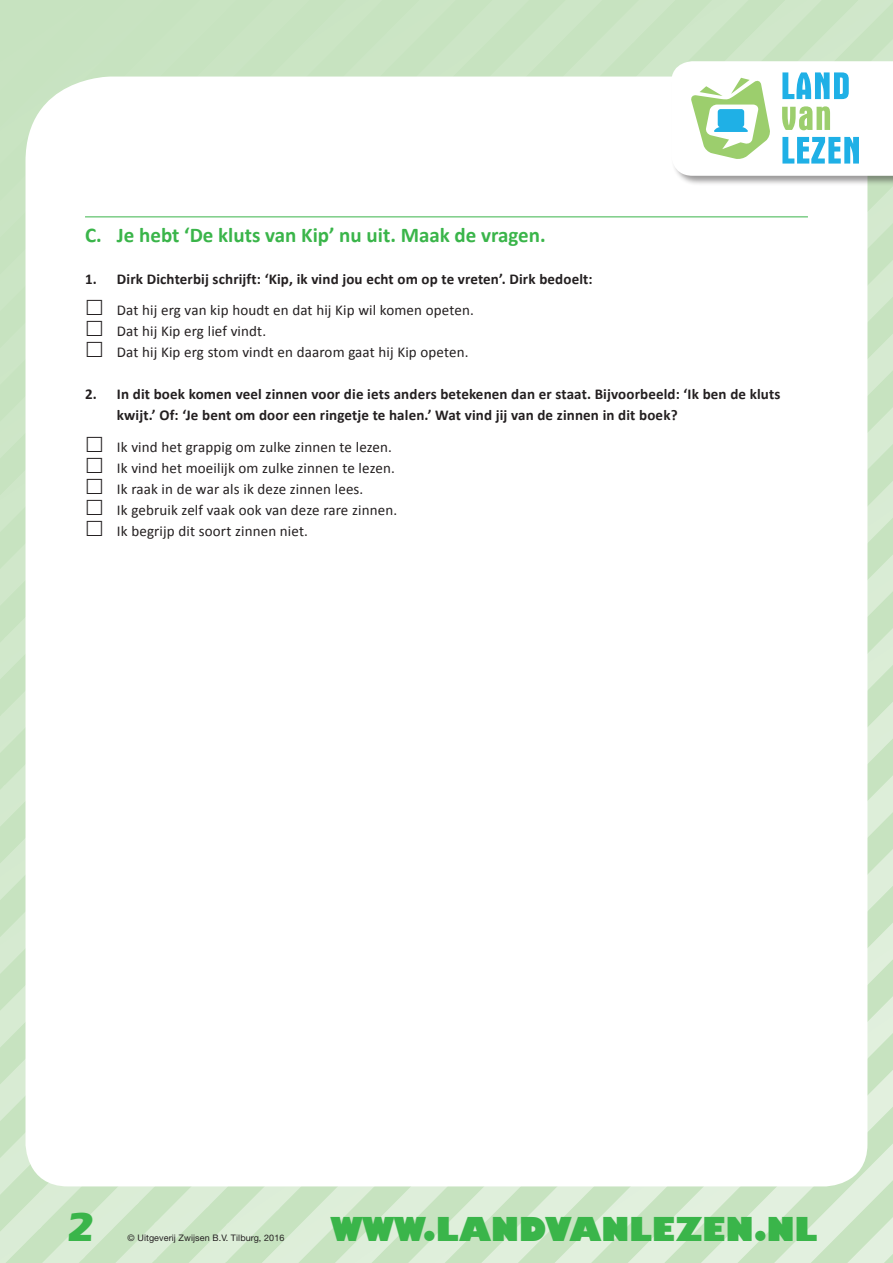
<style>
.page{position:relative;width:893px;height:1263px;background:#fff}
.page>*{position:absolute;margin:0;border:0;box-sizing:border-box;transform-origin:0 0}
.t1{font:700 42px "Eras IT Cby BT";color:#3ab54a}
.t2{font:800 32.7px "Humanist 521 BT";color:#3ab54a}
.t3{font:700 21px "Calibri";color:#3ab54a}
.t4{font:15px/21px "Calibri";letter-spacing:.01em;color:#231f20}
.t5{font:700 15px/21px "Calibri";letter-spacing:.01em;color:#231f20}
.t6{font:9px "Helvetica Neue LT Std";letter-spacing:.01em;color:#231f20}
</style>
<div class="page">
<img style="left:0;top:0;width:597px;height:619px">
<img style="left:543px;top:40px;width:77px;height:54px">
<img style="left:489px;top:94px;width:80px;height:55px">
<img style="left:435px;top:149px;width:82px;height:54px">
<img style="left:381px;top:203px;width:84px;height:55px">
<img style="left:327px;top:258px;width:87px;height:53px">
<img style="left:273px;top:311px;width:90px;height:55px">
<img style="left:219px;top:366px;width:92px;height:56px">
<img style="left:165px;top:420px;width:93px;height:56px">
<img style="left:111px;top:474px;width:93px;height:57px">
<img style="left:57px;top:529px;width:93px;height:56px">
<img style="left:4px;top:583px;width:92px;height:54px">
<img style="left:0;top:637px;width:26px;height:55px">
<div style="left:672px;top:0;width:72px;height:39px;background:#c9e4c2"></div>
<div style="left:620px;top:38px;width:91px;height:39px;background:#cee6c8"></div>
<img style="left:569px;top:90px;width:51px;height:51px">
<img style="left:517px;top:141px;width:80px;height:55px">
<img style="left:465px;top:194px;width:91px;height:54px">
<img style="left:414px;top:246px;width:90px;height:53px">
<img style="left:363px;top:297px;width:89px;height:55px">
<img style="left:311px;top:349px;width:90px;height:55px">
<img style="left:260px;top:402px;width:89px;height:53px">
<img style="left:208px;top:453px;width:90px;height:54px">
<img style="left:156px;top:505px;width:90px;height:54px">
<img style="left:105px;top:557px;width:90px;height:54px">
<img style="left:53px;top:609px;width:90px;height:28px">
<img style="left:1px;top:661px;width:25px;height:52px">
<img style="left:0;top:713px;width:26px;height:53px">
<img style="left:691px;top:39px;width:92px;height:22px">
<img style="left:585px;top:146px;width:12px;height:54px">
<img style="left:532px;top:200px;width:91px;height:55px">
<img style="left:479px;top:252px;width:92px;height:56px">
<img style="left:426px;top:306px;width:92px;height:55px">
<img style="left:373px;top:359px;width:92px;height:54px">
<img style="left:320px;top:413px;width:92px;height:52px">
<img style="left:267px;top:465px;width:92px;height:54px">
<img style="left:214px;top:519px;width:92px;height:53px">
<img style="left:161px;top:572px;width:91px;height:47px">
<img style="left:109px;top:626px;width:34px;height:11px">
<img style="left:3px;top:732px;width:23px;height:53px">
<img style="left:0;top:785px;width:26px;height:37px">
<div style="left:785px;top:0;width:108px;height:61px;background:#cee6c8"></div>
<img style="left:572px;top:232px;width:51px;height:74px">
<img style="left:519px;top:286px;width:55px;height:73px">
<img style="left:466px;top:339px;width:55px;height:74px">
<img style="left:412px;top:393px;width:56px;height:74px">
<img style="left:359px;top:447px;width:55px;height:73px">
<img style="left:306px;top:500px;width:55px;height:74px">
<img style="left:252px;top:554px;width:56px;height:65px">
<img style="left:199px;top:607px;width:56px;height:12px">
<img style="left:0;top:822px;width:26px;height:74px">
<img style="left:839px;top:39px;width:54px;height:22px">
<img style="left:572px;top:306px;width:25px;height:73px">
<img style="left:519px;top:359px;width:55px;height:74px">
<img style="left:466px;top:413px;width:55px;height:74px">
<img style="left:412px;top:467px;width:56px;height:73px">
<img style="left:359px;top:520px;width:55px;height:74px">
<img style="left:306px;top:574px;width:55px;height:45px">
<img style="left:0;top:896px;width:26px;height:73px">
<img style="left:572px;top:379px;width:25px;height:74px">
<img style="left:519px;top:433px;width:55px;height:74px">
<img style="left:466px;top:487px;width:55px;height:73px">
<img style="left:412px;top:540px;width:56px;height:74px">
<img style="left:359px;top:594px;width:55px;height:25px">
<img style="left:0;top:969px;width:26px;height:74px">
<img style="left:867px;top:187px;width:26px;height:73px">
<img style="left:572px;top:453px;width:25px;height:74px">
<img style="left:519px;top:507px;width:55px;height:73px">
<img style="left:466px;top:560px;width:55px;height:59px">
<img style="left:412px;top:614px;width:56px;height:5px">
<img style="left:0;top:1043px;width:26px;height:73px">
<img style="left:867px;top:260px;width:26px;height:73px">
<img style="left:572px;top:527px;width:25px;height:73px">
<img style="left:519px;top:580px;width:55px;height:39px">
<img style="left:0;top:1116px;width:39px;height:74px">
<img style="left:867px;top:333px;width:26px;height:74px">
<img style="left:572px;top:600px;width:25px;height:19px">
<img style="left:39px;top:1176px;width:43px;height:45px">
<img style="left:0;top:1190px;width:41px;height:73px">
<img style="left:867px;top:407px;width:26px;height:74px">
<img style="left:138px;top:1186px;width:16px;height:19px">
<img style="left:82px;top:1186px;width:56px;height:73px">
<img style="left:29px;top:1221px;width:55px;height:42px">
<img style="left:867px;top:481px;width:26px;height:73px">
<img style="left:209px;top:1186px;width:17px;height:21px">
<img style="left:154px;top:1186px;width:55px;height:74px">
<img style="left:103px;top:1221px;width:54px;height:42px">
<img style="left:867px;top:554px;width:26px;height:74px">
<img style="left:226px;top:1186px;width:23px;height:76px">
<img style="left:176px;top:1223px;width:52px;height:40px">
<img style="left:249px;top:628px;width:644px;height:635px">
<img style="left:322px;top:702px;width:571px;height:561px">
<img style="left:395px;top:775px;width:498px;height:488px">
<img style="left:469px;top:849px;width:424px;height:414px">
<img style="left:542px;top:922px;width:351px;height:341px">
<img style="left:615px;top:996px;width:278px;height:267px">
<img style="left:688px;top:1070px;width:205px;height:193px">
<img style="left:761px;top:1143px;width:132px;height:120px">
<img style="left:835px;top:1217px;width:58px;height:46px">
<img style="left:0;top:0;width:102px;height:104px">
<img style="left:0;top:0;width:31px;height:31px">
<div style="left:671px;top:61px;width:222px;height:126px;background:#231f20;opacity:.45"></div>
<svg style="left:671px;top:61px;width:222px;height:115px"></svg>
<hr style="left:85px;top:216px;width:723px;height:1px;background:#3ab54a">
<svg style="left:87px;top:300px;width:15px;height:15px"></svg>
<svg style="left:87px;top:321px;width:15px;height:15px"></svg>
<svg style="left:87px;top:342px;width:15px;height:15px"></svg>
<svg style="left:87px;top:436px;width:15px;height:100px"></svg>
<h3 class="t3" style="left:85px;top:221px;width:462px">C. Je hebt ‘De kluts van Kip’ nu uit. Maak de vragen.</h3>
<p class="t5" style="left:85px;top:268px;width:509px">1. Dirk Dichterbij schrijft: ‘Kip, ik vind jou echt om op te vreten’. Dirk bedoelt:</p>
<p class="t4" style="left:117px;top:300px;width:358px">Dat hij erg van kip houdt en dat hij Kip wil komen opeten.<br>Dat hij Kip erg lief vindt.<br>Dat hij Kip erg stom vindt en daarom gaat hij Kip opeten.</p>
<p class="t5" style="left:117px;top:384px;width:665px;text-indent:-32px">2. In dit boek komen veel zinnen voor die iets anders betekenen dan er staat. Bijvoorbeeld: ‘Ik ben de kluts kwijt.’ Of: ‘Je bent om door een ringetje te halen.’ Wat vind jij van de zinnen in dit boek?</p>
<p class="t4" style="left:117px;top:436px;width:282px">Ik vind het grappig om zulke zinnen te lezen.<br>Ik vind het moeilijk om zulke zinnen te lezen.<br>Ik raak in de war als ik deze zinnen lees.<br>Ik gebruik zelf vaak ook van deze rare zinnen.<br>Ik begrijp dit soort zinnen niet.</p>
<h1 class="t1" style="left:68px;top:1201px;width:28px">2</h1>
<p class="t6" style="left:128px;top:1232px;width:158px">© Uitgeverij Zwijsen B.V. Tilburg, 2016</p>
<h2 class="t2" style="left:331px;top:1208px;width:488px">WWW.LANDVANLEZEN.NL</h2>
</div>
